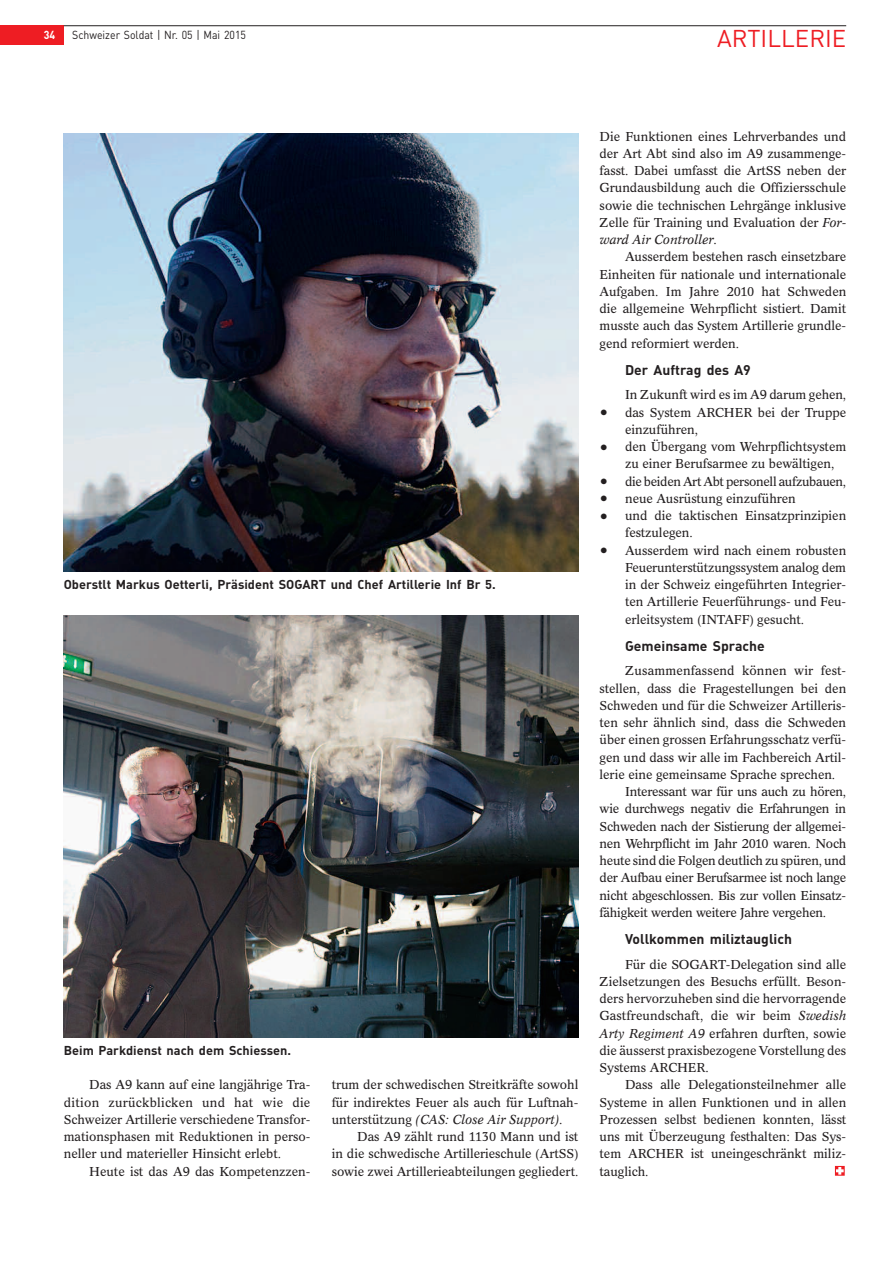
<style>
.page{position:relative;width:893px;height:1263px;background:#fff}
.page>*{position:absolute;margin:0;border:0;box-sizing:border-box;transform-origin:0 0}
.t1{font:24px "DINSZ";color:#ee1d23}
.t2{font:700 13.95px "DINSZ";color:#231f20}
.t3{font:13.2px/17.2px "Chinchilla SB";color:#231f20;text-align:justify}
.t4{font:13.2px "Chinchilla SB";letter-spacing:-.02em;color:#231f20}
.t5{font:700 12.75px "DINSZ";color:#231f20}
.t6{font:11.55px "DINSZ";color:#231f20;scale:.91 1}
.t7{font:700 11.55px "DINSZ";color:#fff;scale:.91 1}
.s1{font-style:italic}
.s2{font-size:16.5px}
</style>
<div class="page">
<div style="left:0;top:26px;width:64px;height:19px;background:#ee1d23"></div>
<hr style="left:64px;top:25px;width:782px;height:1px;background:#231f20">
<svg style="left:835px;top:1166px;width:10px;height:10px"></svg>
<img style="left:64px;top:134px;width:514px;height:438px">
<img style="left:64px;top:616px;width:514px;height:421px">
<p class="t7" style="left:44px;top:30px;width:14px">34</p>
<p class="t6" style="left:72px;top:30px;width:192px">Schweizer Soldat | Nr. 05 | Mai 2015</p>
<h1 class="t1" style="left:717px;top:30px;width:131px">ARTILLERIE</h1>
<p class="t5" style="left:64px;top:580px;width:434px">Oberstlt Markus Oetterli, Präsident SOGART und Chef Artillerie Inf Br 5.</p>
<p class="t5" style="left:64px;top:1046px;width:229px">Beim Parkdienst nach dem Schiessen.</p>
<p class="t3" style="left:64px;top:1076px;width:248px;text-indent:26px">Das A9 kann auf eine langjährige Tra&shy;dition zurückblicken und hat wie die Schweizer Artillerie verschiedene Transfor&shy;mationsphasen mit Reduktionen in perso&shy;neller und materieller Hinsicht erlebt.</p>
<p class="t3" style="left:89px;top:1162px;width:223px">Heute ist das A9 das Kompetenzzen-</p>
<p class="t3" style="left:332px;top:1076px;width:248px">trum der schwedischen Streitkräfte sowohl für indirektes Feuer als auch für Luftnah&shy;unterstützung <span class="s1">(CAS: Close Air Support)</span>.</p>
<p class="t3" style="left:332px;top:1128px;width:248px;text-indent:26px">Das A9 zählt rund 1130 Mann und ist in die schwedische Artillerieschule (ArtSS) sowie zwei Artillerieabteilungen gegliedert.</p>
<p class="t3" style="left:600px;top:127px;width:248px">Die Funktionen eines Lehrverbandes und der Art Abt sind also im A9 zusammenge&shy;fasst. Dabei umfasst die ArtSS neben der Grundausbildung auch die Offiziersschule sowie die technischen Lehrgänge inklusive Zelle für Training und Evaluation der <span class="s1">For&shy;ward Air Controller</span>.</p>
<p class="t3" style="left:600px;top:248px;width:248px;text-indent:26px">Ausserdem bestehen rasch einsetzbare Einheiten für nationale und internationale Aufgaben. Im Jahre 2010 hat Schweden die allgemeine Wehrpflicht sistiert. Damit musste auch das System Artillerie grundle&shy;gend reformiert werden.</p>
<p class="t2" style="left:625px;top:365px;width:127px">Der Auftrag des A9</p>
<p class="t3" style="left:625px;top:386px;width:223px">In Zukunft wird es im A9 darum gehen,</p>
<p class="t3" style="left:625px;top:403px;width:223px;text-indent:-26px"><span class="s2">•</span> das System ARCHER bei der Truppe einzuführen,</p>
<p class="t3" style="left:625px;top:438px;width:223px;text-indent:-26px"><span class="s2">•</span> den Übergang vom Wehrpflichtsystem zu einer Berufsarmee zu bewältigen,</p>
<p class="t4" style="left:600px;top:473px;width:248px"><span class="s2">•</span> die beiden Art Abt personell aufzubauen,</p>
<p class="t3" style="left:600px;top:490px;width:198px"><span class="s2">•</span> neue Ausrüstung einzuführen</p>
<p class="t3" style="left:625px;top:507px;width:223px;text-indent:-26px"><span class="s2">•</span> und die taktischen Einsatzprinzipien festzulegen.</p>
<p class="t3" style="left:625px;top:541px;width:223px;text-indent:-26px"><span class="s2">•</span> Ausserdem wird nach einem robusten Feuerunterstützungssystem analog dem in der Schweiz eingeführten Integrier&shy;ten Artillerie Feuerführungs- und Feu&shy;erleitsystem (INTAFF) gesucht.</p>
<p class="t2" style="left:625px;top:641px;width:141px">Gemeinsame Sprache</p>
<p class="t3" style="left:625px;top:662px;width:223px">Zusammenfassend können wir fest-</p>
<p class="t3" style="left:600px;top:679px;width:248px">stellen, dass die Fragestellungen bei den</p>
<p class="t3" style="left:600px;top:697px;width:248px">Schweden und für die Schweizer Artilleris-</p>
<p class="t3" style="left:600px;top:714px;width:248px">ten sehr ähnlich sind, dass die Schweden</p>
<p class="t3" style="left:600px;top:731px;width:248px">über einen grossen Erfahrungsschatz verfü-</p>
<p class="t3" style="left:600px;top:748px;width:248px">gen und dass wir alle im Fachbereich Artil-</p>
<p class="t3" style="left:600px;top:766px;width:237px">lerie eine gemeinsame Sprache sprechen.</p>
<p class="t3" style="left:625px;top:783px;width:223px">Interessant war für uns auch zu hören,</p>
<p class="t3" style="left:600px;top:800px;width:248px">wie durchwegs negativ die Erfahrungen in</p>
<p class="t3" style="left:600px;top:817px;width:248px">Schweden nach der Sistierung der allgemei-</p>
<p class="t3" style="left:600px;top:835px;width:248px">nen Wehrpflicht im Jahr 2010 waren. Noch</p>
<p class="t3" style="left:600px;top:852px;width:248px">heute sind die Folgen deutlich zu spüren, und</p>
<p class="t3" style="left:600px;top:869px;width:248px">der Aufbau einer Berufsarmee ist noch lange</p>
<p class="t3" style="left:600px;top:886px;width:248px">nicht abgeschlossen. Bis zur vollen Einsatz-</p>
<p class="t3" style="left:600px;top:904px;width:228px">fähigkeit werden weitere Jahre vergehen.</p>
<p class="t2" style="left:625px;top:934px;width:168px">Vollkommen miliztauglich</p>
<p class="t3" style="left:600px;top:955px;width:248px;text-indent:26px">Für die SOGART-Delegation sind alle Zielsetzungen des Besuchs erfüllt. Beson&shy;ders hervorzuheben sind die hervorragende Gastfreundschaft, die wir beim <span class="s1">Swedish Arty Regiment A9</span> erfahren durften, sowie die äusserst praxisbezogene Vorstellung des Systems ARCHER.</p>
<p class="t3" style="left:600px;top:1076px;width:248px;text-indent:26px">Dass alle Delegationsteilnehmer alle Systeme in allen Funktionen und in allen Prozessen selbst bedienen konnten, lässt uns mit Überzeugung festhalten: Das Sys&shy;tem ARCHER ist uneingeschränkt miliz&shy;tauglich.</p>
</div>
